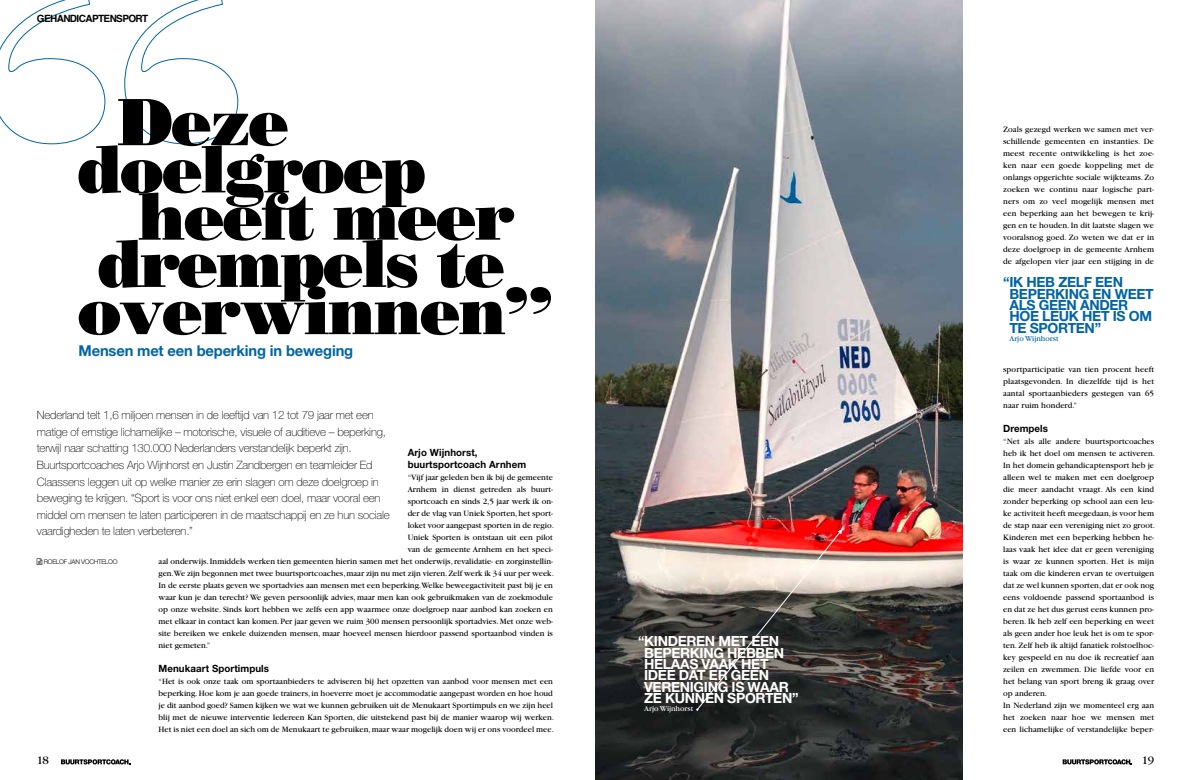
<style>
.page{position:relative;width:1191px;height:780px;background:#fff}
.page>*{position:absolute;margin:0;border:0;box-sizing:border-box;transform-origin:0 0}
.t1{font:66.5px "Bodoni Poster";letter-spacing:-.03em;color:#000}
.t2{font:700 15px "Helvetica Neue";letter-spacing:-.01em;color:#0064a7}
.t3{font:700 14px/11.4px "Helvetica Neue";letter-spacing:-.025em;color:#fff}
.t4{font:700 14px/11.4px "Helvetica Neue";letter-spacing:-.025em;color:#0064a7}
.t5{font:12px "Garamond";color:#000}
.t6{font:100 11.5px/16.6px "Helvetica Neue";letter-spacing:-.02em;color:#000}
.t7{font:700 10px/12px "Helvetica Neue";letter-spacing:.01em;color:#000}
.t8{font:700 10px "Helvetica";letter-spacing:-.06em;color:#000}
.t9{font:8.5px/12px "Garamond";color:#000}
.t10{font:8px "Garamond";color:#fff}
.t11{font:8px "Garamond";color:#0064a7}
.t12{font:300 6.5px "Helvetica Neue";letter-spacing:-.04em;color:#000}
</style>
<div class="page">
<img style="left:595px;top:0;width:367px;height:780px">
<svg style="left:0;top:0;width:238px;height:144px"></svg>
<img style="left:696px;top:528px;width:147px;height:183px">
<svg style="left:61px;top:759px;width:69px;height:5px"></svg>
<svg style="left:1062px;top:759px;width:70px;height:5px"></svg>
<p class="t8" style="left:37px;top:11px;width:113px">GEHANDICAPTENSPORT</p>
<h1 class="t1" style="left:118px;top:81px;width:173px">Deze</h1>
<h1 class="t1" style="left:77px;top:128px;width:350px">doelgroep</h1>
<h1 class="t1" style="left:138px;top:175px;width:379px">heeft meer</h1>
<h1 class="t1" style="left:98px;top:223px;width:409px">drempels te</h1>
<h1 class="t1" style="left:77px;top:270px;width:477px">overwinnen”</h1>
<h2 class="t2" style="left:79px;top:341px;width:276px">Mensen met een beperking in beweging</h2>
<p class="t6" style="left:37px;top:407px;width:354px">Nederland telt 1,6 miljoen mensen in de leeftijd van 12 tot 79 jaar met een matige of ernstige lichamelijke – motorische, visuele of auditieve – beperking, terwijl naar schatting 130.000 Nederlanders verstandelijk beperkt zijn.<br>Buurtsportcoaches Arjo Wijnhorst en Justin Zandbergen en teamleider Ed Claassens leggen uit op welke manier ze erin slagen om deze doelgroep in beweging te krijgen. “Sport is voor ons niet enkel een doel, maar vooral een middel om mensen te laten participeren in de maatschappij en ze hun sociale vaardigheden te laten verbeteren.”</p>
<p class="t7" style="left:408px;top:446px;width:120px">Arjo Wijnhorst, buurtsportcoach Arnhem</p>
<p class="t9" style="left:408px;top:471px;width:147px">“Vijf jaar geleden ben ik bij de gemeente</p>
<p class="t9" style="left:408px;top:483px;width:147px">Arnhem in dienst getreden als buurt-</p>
<p class="t9" style="left:408px;top:495px;width:147px">sportcoach en sinds 2,5 jaar werk ik on-</p>
<p class="t9" style="left:408px;top:507px;width:147px">der de vlag van Uniek Sporten, het sport-</p>
<p class="t9" style="left:408px;top:519px;width:148px">loket voor aangepast sporten in de regio.</p>
<p class="t9" style="left:408px;top:531px;width:147px">Uniek Sporten is ontstaan uit een pilot</p>
<p class="t9" style="left:408px;top:543px;width:147px">van de gemeente Arnhem en het speci-</p>
<p class="t9" style="left:159px;top:555px;width:396px">aal onderwijs. Inmiddels werken tien gemeenten hierin samen met het onderwijs, revalidatie- en zorginstellin-</p>
<p class="t9" style="left:159px;top:567px;width:397px">gen.We zijn begonnen met twee buurtsportcoaches, maar zijn nu met zijn vieren. Zelf werk ik 34 uur per week.</p>
<p class="t9" style="left:159px;top:579px;width:396px">In de eerste plaats geven we sportadvies aan mensen met een beperking.Welke beweegactiviteit past bij je en</p>
<p class="t9" style="left:159px;top:591px;width:396px">waar kun je dan terecht? We geven persoonlijk advies, maar men kan ook gebruikmaken van de zoekmodule</p>
<p class="t9" style="left:159px;top:603px;width:396px">op onze website. Sinds kort hebben we zelfs een app waarmee onze doelgroep naar aanbod kan zoeken en</p>
<p class="t9" style="left:159px;top:615px;width:396px">met elkaar in contact kan komen. Per jaar geven we ruim 300 mensen persoonlijk sportadvies. Met onze web-</p>
<p class="t9" style="left:159px;top:627px;width:396px">site bereiken we enkele duizenden mensen, maar hoeveel mensen hierdoor passend sportaanbod vinden is</p>
<p class="t9" style="left:159px;top:639px;width:53px">niet gemeten.”</p>
<p class="t7" style="left:159px;top:662px;width:112px">Menukaart Sportimpuls</p>
<p class="t9" style="left:159px;top:675px;width:397px">“Het is ook onze taak om sportaanbieders te adviseren bij het opzetten van aanbod voor mensen met een beperking. Hoe kom je aan goede trainers, in hoeverre moet je accommodatie aangepast worden en hoe houd je dit aanbod goed? Samen kijken we wat we kunnen gebruiken uit de Menukaart Sportimpuls en we zijn heel blij met de nieuwe interventie Iedereen Kan Sporten, die uitstekend past bij de manier waarop wij werken.<br>Het is niet een doel an sich om de Menukaart te gebruiken, maar waar mogelijk doen wij er ons voordeel mee.</p>
<p class="t12" style="left:44px;top:558px;width:75px">ROELOF JAN VOCHTELOO</p>
<h3 class="t3" style="left:644px;top:635px;width:156px;text-indent:-6px">“KINDEREN MET EEN<br>BEPERKING HEBBEN<br>HELAAS VAAK HET<br>IDEE DAT ER GEEN<br>VERENIGING IS WAAR<br>ZE KUNNEN SPORTEN”</h3>
<p class="t10" style="left:644px;top:704px;width:51px">Arjo Wijnhorst</p>
<p class="t9" style="left:1003px;top:123px;width:152px;text-align:justify">Zoals gezegd werken we samen met ver&shy;schillende gemeenten en instanties. De meest recente ontwikkeling is het zoe&shy;ken naar een goede koppeling met de onlangs opgerichte sociale wijkteams. Zo zoeken we continu naar logische part&shy;ners om zo veel mogelijk mensen met een beperking aan het bewegen te krij&shy;gen en te houden. In dit laatste slagen we vooralsnog goed. Zo weten we dat er in deze doelgroep in de gemeente Arnhem de afgelopen vier jaar een stijging in de</p>
<h3 class="t4" style="left:1009px;top:276px;width:146px;text-indent:-6px">“IK HEB ZELF EEN<br>BEPERKING EN WEET<br>ALS GEEN ANDER<br>HOE LEUK HET IS OM<br>TE SPORTEN”</h3>
<p class="t11" style="left:1009px;top:334px;width:51px">Arjo Wijnhorst</p>
<p class="t9" style="left:1003px;top:363px;width:152px;text-align:justify">sportparticipatie van tien procent heeft plaatsgevonden. In diezelfde tijd is het aantal sportaanbieders gestegen van 65 naar ruim honderd.”</p>
<p class="t7" style="left:1003px;top:422px;width:46px">Drempels</p>
<p class="t9" style="left:1003px;top:435px;width:153px">“Net als alle andere buurtsportcoaches heb ik het doel om mensen te activeren.<br>In het domein gehandicaptensport heb je alleen wel te maken met een doelgroep die meer aandacht vraagt. Als een kind zonder beperking op school aan een leu&shy;ke activiteit heeft meegedaan, is voor hem de stap naar een vereniging niet zo groot.<br>Kinderen met een beperking hebben he&shy;laas vaak het idee dat er geen vereniging is waar ze kunnen sporten. Het is mijn taak om die kinderen ervan te overtuigen dat ze wel kunnen sporten, dat er ook nog eens voldoende passend sportaanbod is en dat ze het dus gerust eens kunnen pro&shy;beren. Ik heb zelf een beperking en weet als geen ander hoe leuk het is om te spor&shy;ten. Zelf heb ik altijd fanatiek rolstoelhoc&shy;key gespeeld en nu doe ik recreatief aan zeilen en zwemmen. Die liefde voor en het belang van sport breng ik graag over op anderen.<br>In Nederland zijn we momenteel erg aan het zoeken naar hoe we mensen met een lichamelijke of verstandelijke beper-</p>
<h3 class="t5" style="left:37px;top:754px;width:14px">18</h3>
<h3 class="t5" style="left:1141px;top:754px;width:14px">19</h3>
</div>
